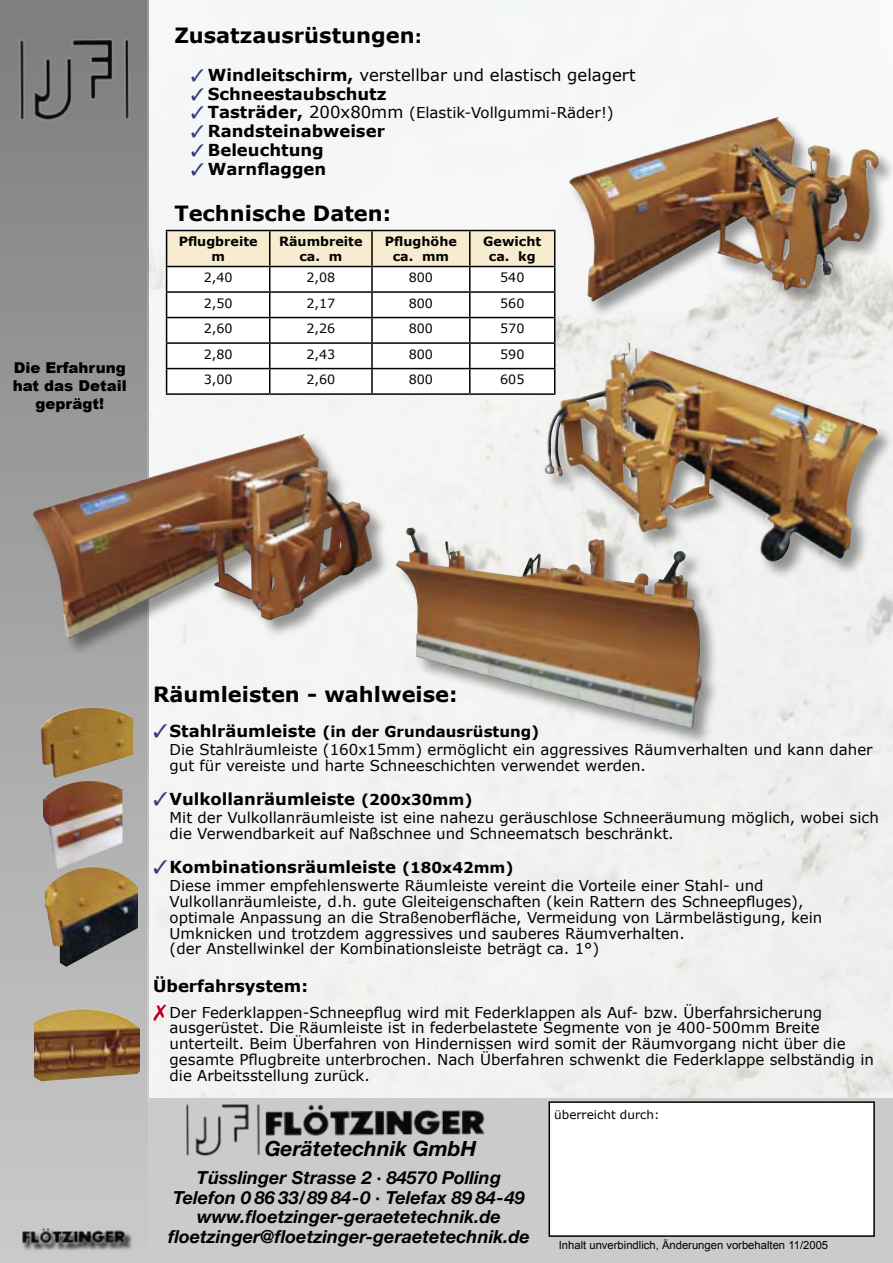
<style>
.page{position:relative;width:893px;height:1263px;background:#fff}
.page>*{position:absolute;margin:0;border:0;box-sizing:border-box;transform-origin:0 0}
.t1{font:700 21px "Verdana";color:#000}
.t2{font:italic 700 21px "Helvetica Neue";color:#000}
.t3{font:italic 700 18px "Helvetica Neue";color:#000}
.t4{font:700 16.5px "Verdana";color:#000}
.t5{font:16.5px "Verdana";color:#000}
.t6{font:15px/15.8px "Verdana";color:#000}
.t7{font:700 15px "Verdana";color:#000}
.t8{font:900 15px/18px "Arial";color:#000}
.t9{font:12.75px "Verdana";color:#000}
.t10{font:700 12.75px "Verdana";color:#000}
.t11{font:12px "Verdana";color:#000}
.t12{font:11.25px "Arial";color:#000}
.s1{font-size:18px}
.s2{color:#314178}
.s3{font-weight:700}
.s4{font-weight:700;font-size:16.5px}
.s5{font-size:16.5px}
.s6{font-size:15px}
</style>
<div class="page">
<svg style="left:0;top:0;width:148px;height:1263px;background:#a19e9c"></svg>
<img style="left:14px;top:23px;width:117px;height:109px">
<div style="left:22px;top:1228px;width:111px;height:23px;background:#000;opacity:.75"></div>
<img style="left:21px;top:1226px;width:108px;height:21px">
<div style="left:148px;top:0;width:745px;height:1098px;background:#f3f3f2"></div>
<div style="left:148px;top:1098px;width:745px;height:165px;background:#cbcbcb"></div>
<div style="left:549px;top:1102px;width:325px;height:134px;background:#fff"></div>
<div style="left:549px;top:1101px;width:326px;height:136px;border:2px solid #000"></div>
<img style="left:176px;top:1096px;width:322px;height:60px">
<img style="left:77px;top:843px;width:45px;height:18px">
<img style="left:40px;top:713px;width:93px;height:65px">
<img style="left:45px;top:867px;width:45px;height:79px">
<img style="left:80px;top:1008px;width:59px;height:68px">
<svg style="left:166px;top:230px;width:389px;height:163px"></svg>
<hr style="left:166px;top:393px;width:104px;height:2px;background:#000">
<hr style="left:270px;top:393px;width:102px;height:2px;background:#000">
<hr style="left:372px;top:393px;width:98px;height:2px;background:#000">
<hr style="left:470px;top:393px;width:85px;height:2px;background:#000">
<div style="left:568px;top:115px;width:325px;height:205px;background:#000;opacity:.4"></div>
<img style="left:778px;top:116px;width:52px;height:55px">
<div style="left:31px;top:433px;width:360px;height:225px;background:#000;opacity:.4"></div>
<img style="left:33px;top:440px;width:339px;height:199px">
<div style="left:394px;top:526px;width:327px;height:222px;background:#000;opacity:.4"></div>
<img style="left:396px;top:535px;width:305px;height:194px">
<div style="left:542px;top:341px;width:351px;height:240px;background:#000;opacity:.4"></div>
<img style="left:544px;top:342px;width:86px;height:132px">
<svg style="left:150px;top:999px;width:21px;height:24px"></svg>
<p class="t8" style="left:13px;top:358px;width:115px">Die Erfahrung hat das Detail</p>
<p class="t8" style="left:35px;top:394px;width:70px">geprägt!</p>
<p class="t1" style="left:174px;top:22px;width:249px">Zusatzausrüstungen<span class="s1">:</span></p>
<p class="t5" style="left:191px;top:64px;width:446px"><span class="s2">✓</span> <span class="s3">Windleitschirm,</span> verstellbar und elastisch gelagert</p>
<p class="t4" style="left:191px;top:83px;width:197px"><span class="s2">✓</span> Schneestaubschutz</p>
<p class="t6" style="left:191px;top:105px;width:424px"><span class="s2">✓</span> <span class="s4">Tasträder,</span> <span class="s5">200x80mm</span> (Elastik-Vollgummi-Räder!)</p>
<p class="t4" style="left:191px;top:121px;width:196px"><span class="s2">✓</span> Randsteinabweiser</p>
<p class="t4" style="left:191px;top:139px;width:134px"><span class="s2">✓</span> Beleuchtung</p>
<p class="t4" style="left:191px;top:158px;width:137px"><span class="s2">✓</span> Warnflaggen</p>
<p class="t1" style="left:174px;top:200px;width:218px">Technische Daten:</p>
<p class="t10" style="left:179px;top:233px;width:80px">Pflugbreite</p>
<p class="t10" style="left:211px;top:248px;width:15px">m</p>
<p class="t10" style="left:279px;top:233px;width:85px">Räumbreite</p>
<p class="t10" style="left:299px;top:248px;width:44px">ca. m</p>
<p class="t10" style="left:385px;top:233px;width:74px">Pflughöhe</p>
<p class="t10" style="left:393px;top:248px;width:58px">ca. mm</p>
<p class="t10" style="left:483px;top:233px;width:60px">Gewicht</p>
<p class="t10" style="left:489px;top:248px;width:48px">ca. kg</p>
<p class="t9" style="left:204px;top:269px;width:30px">2,40</p>
<p class="t9" style="left:306px;top:269px;width:30px">2,08</p>
<p class="t9" style="left:409px;top:269px;width:26px">800</p>
<p class="t9" style="left:500px;top:269px;width:26px">540</p>
<p class="t9" style="left:204px;top:295px;width:30px">2,50</p>
<p class="t9" style="left:306px;top:295px;width:30px">2,17</p>
<p class="t9" style="left:409px;top:295px;width:26px">800</p>
<p class="t9" style="left:500px;top:295px;width:26px">560</p>
<p class="t9" style="left:204px;top:321px;width:30px">2,60</p>
<p class="t9" style="left:306px;top:321px;width:30px">2,26</p>
<p class="t9" style="left:409px;top:321px;width:26px">800</p>
<p class="t9" style="left:500px;top:321px;width:26px">570</p>
<p class="t9" style="left:204px;top:346px;width:30px">2,80</p>
<p class="t9" style="left:306px;top:346px;width:30px">2,43</p>
<p class="t9" style="left:409px;top:346px;width:26px">800</p>
<p class="t9" style="left:500px;top:346px;width:26px">590</p>
<p class="t9" style="left:204px;top:372px;width:30px">3,00</p>
<p class="t9" style="left:306px;top:372px;width:30px">2,60</p>
<p class="t9" style="left:409px;top:372px;width:26px">800</p>
<p class="t9" style="left:500px;top:372px;width:26px">605</p>
<p class="t1" style="left:153px;top:681px;width:306px">Räumleisten - wahlweise:</p>
<p class="t7" style="left:153px;top:722px;width:388px"><span class="s2">✓</span><span class="s5">Stahlräumleiste</span> (in der Grundausrüstung)</p>
<p class="t6" style="left:170px;top:741px;width:705px">Die Stahlräumleiste (160x15mm) ermöglicht ein aggressives Räumverhalten und kann daher</p>
<p class="t6" style="left:170px;top:757px;width:478px">gut für vereiste und harte Schneeschichten verwendet werden.</p>
<p class="t4" style="left:153px;top:789px;width:321px"><span class="s2">✓</span>Vulkollanräumleiste <span class="s6">(200x30mm)</span></p>
<p class="t6" style="left:170px;top:809px;width:711px">Mit der Vulkollanräumleiste ist eine nahezu geräuschlose Schneeräumung möglich, wobei sich</p>
<p class="t6" style="left:170px;top:825px;width:506px">die Verwendbarkeit auf Naßschnee und Schneematsch beschränkt.</p>
<p class="t4" style="left:153px;top:857px;width:362px"><span class="s2">✓</span>Kombinationsräumleiste <span class="s6">(180x42mm)</span></p>
<p class="t6" style="left:170px;top:878px;width:596px">Diese immer empfehlenswerte Räumleiste vereint die Vorteile einer Stahl- und</p>
<p class="t6" style="left:170px;top:893px;width:635px">Vulkollanräumleiste, d.h. gute Gleiteigenschaften (kein Rattern des Schneepfluges),</p>
<p class="t6" style="left:170px;top:909px;width:654px">optimale Anpassung an die Straßenoberfläche, Vermeidung von Lärmbelästigung, kein</p>
<p class="t6" style="left:170px;top:925px;width:517px">Umknicken und trotzdem aggressives und sauberes Räumverhalten.</p>
<p class="t6" style="left:170px;top:941px;width:431px">(der Anstellwinkel der Kombinationsleiste beträgt ca. 1°)</p>
<p class="t4" style="left:153px;top:975px;width:156px">Überfahrsystem:</p>
<p class="t6" style="left:170px;top:1004px;width:654px">Der Federklappen-Schneepflug wird mit Federklappen als Auf- bzw. Überfahrsicherung</p>
<p class="t6" style="left:170px;top:1019px;width:652px">ausgerüstet. Die Räumleiste ist in federbelastete Segmente von je 400-500mm Breite</p>
<p class="t6" style="left:170px;top:1035px;width:678px">unterteilt. Beim Überfahren von Hindernissen wird somit der Räumvorgang nicht über die</p>
<p class="t6" style="left:170px;top:1051px;width:706px">gesamte Pflugbreite unterbrochen. Nach Überfahren schwenkt die Federklappe selbständig in die Arbeitsstellung zurück.</p>
<p class="t2" style="left:265px;top:1135px;width:213px">Gerätetechnik GmbH</p>
<p class="t3" style="left:197px;top:1167px;width:306px">Tüsslinger Strasse 2 · 84570 Polling</p>
<p class="t3" style="left:173px;top:1186px;width:353px">Telefon 0 86 33/89 84-0 · Telefax 89 84-49</p>
<p class="t3" style="left:197px;top:1206px;width:305px">www.floetzinger-geraetetechnik.de</p>
<p class="t3" style="left:168px;top:1225px;width:363px">floetzinger@floetzinger-geraetetechnik.de</p>
<p class="t11" style="left:554px;top:1107px;width:107px">überreicht durch:</p>
<p class="t12" style="left:559px;top:1237px;width:271px">Inhalt unverbindlich, Änderungen vorbehalten 11/2005</p>
</div>
